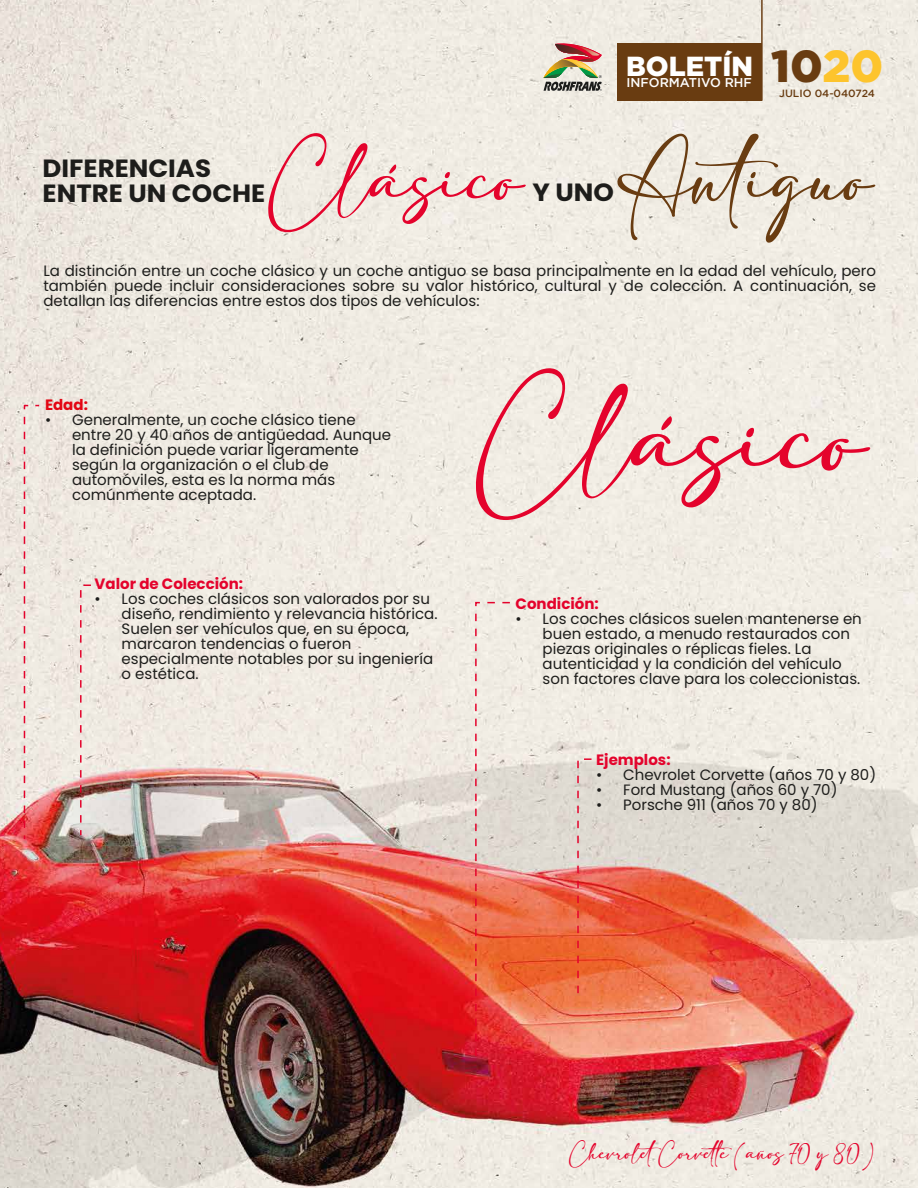
<style>
.page{position:relative;width:918px;height:1188px;background:#fff}
.page>*{position:absolute;margin:0;border:0;box-sizing:border-box;transform-origin:0 0}
.t1{font:82.5px "adelia";color:#e4032c}
.t2{font:900 44.85px "Gotham";color:#693c11}
.t3{font:900 27.6px "Gotham";color:#fff}
.t4{font:700 24.9px/24.9px "Poppins";color:#1d1d1b;scale:1.05 1}
.t5{font:15px/15px "Poppins";color:#1d1d1b}
.t6{font:700 15px "Poppins";color:#e4032c}
.t7{font:15px "adelia";color:#e4032c}
.t8{font:700 15px "Poppins";color:#e30613}
.t9{font:500 12.75px "Gotham";color:#fff}
.t10{font:500 10.5px "Gotham";color:#693c11}
.s1{color:#fdc42d}
.s2{font-family:"adelia";font-weight:400;font-size:53.85px;color:#e4032c}
.s3{font-family:"adelia";font-weight:400;font-size:53.85px;color:#693c11}
</style>
<div class="page">
<img style="left:0;top:0;width:918px;height:1188px">
<svg style="left:544px;top:42px;width:58px;height:49px;background:#b79f8b"></svg>
<hr style="left:761px;top:0;width:2px;height:101px;background:#693c11">
<div style="left:618px;top:44px;width:144px;height:57px;background:#693c11"></div>
<svg style="left:23px;top:404px;width:16px;height:7px"></svg>
<svg style="left:24px;top:417px;width:1px;height:422px"></svg>
<svg style="left:79px;top:584px;width:13px;height:253px;background:#e7d0cb"></svg>
<svg style="left:474px;top:601px;width:37px;height:459px;background:#e9a798"></svg>
<svg style="left:577px;top:758px;width:16px;height:239px;background:#e5937f"></svg>
<h3 class="t3" style="left:626px;top:50px;width:128px">BOLETÍN</h3>
<p class="t9" style="left:627px;top:75px;width:127px">INFORMATIVO RHF</p>
<h2 class="t2" style="left:771px;top:40px;width:114px">10<span class="s1">20</span></h2>
<p class="t10" style="left:779px;top:87px;width:97px">JULIO 04-040724</p>
<h3 class="t4" style="left:43px;top:156px;width:792px">DIFERENCIAS<br>ENTRE UN COCHE <span class="s2">Clásico</span> Y UNO<span class="s3">Antiguo</span></h3>
<p class="t5" style="left:43px;top:264px;width:834px;text-align:justify">La distinción entre un coche clásico y un coche antiguo se basa principalmente en la edad del vehículo, pero también puede incluir consideraciones sobre su valor histórico, cultural y de colección. A continuación, se detallan las diferencias entre estos dos tipos de vehículos:</p>
<p class="t8" style="left:45px;top:397px;width:44px">Edad:</p>
<p class="t5" style="left:72px;top:413px;width:321px;text-indent:-27px">• Generalmente, un coche clásico tiene entre 20 y 40 años de antigüedad. Aunque la definición puede variar ligeramente según la organización o el club de automóviles, esta es la norma más comúnmente aceptada.</p>
<h1 class="t1" style="left:476px;top:396px;width:391px">Clásico</h1>
<p class="t6" style="left:95px;top:575px;width:150px">Valor de Colección:</p>
<p class="t5" style="left:122px;top:592px;width:317px;text-indent:-27px">• Los coches clásicos son valorados por su diseño, rendimiento y relevancia histórica.<br>Suelen ser vehículos que, en su época, marcaron tendencias o fueron especialmente notables por su ingeniería o estética.</p>
<p class="t6" style="left:516px;top:595px;width:85px">Condición:</p>
<p class="t5" style="left:543px;top:611px;width:321px;text-indent:-27px">• Los coches clásicos suelen mantenerse en buen estado, a menudo restaurados con piezas originales o réplicas fieles. La autenticidad y la condición del vehículo son factores clave para los coleccionistas.</p>
<p class="t6" style="left:596px;top:751px;width:76px">Ejemplos:</p>
<p class="t5" style="left:596px;top:767px;width:282px">• Chevrolet Corvette (años 70 y 80)</p>
<p class="t5" style="left:596px;top:782px;width:243px">• Ford Mustang (años 60 y 70)</p>
<p class="t5" style="left:596px;top:797px;width:223px">• Porsche 911 (años 70 y 80)</p>
<p class="t7" style="left:569px;top:1145px;width:306px">ChevroletCorvette (años 70 y 80)</p>
</div>
